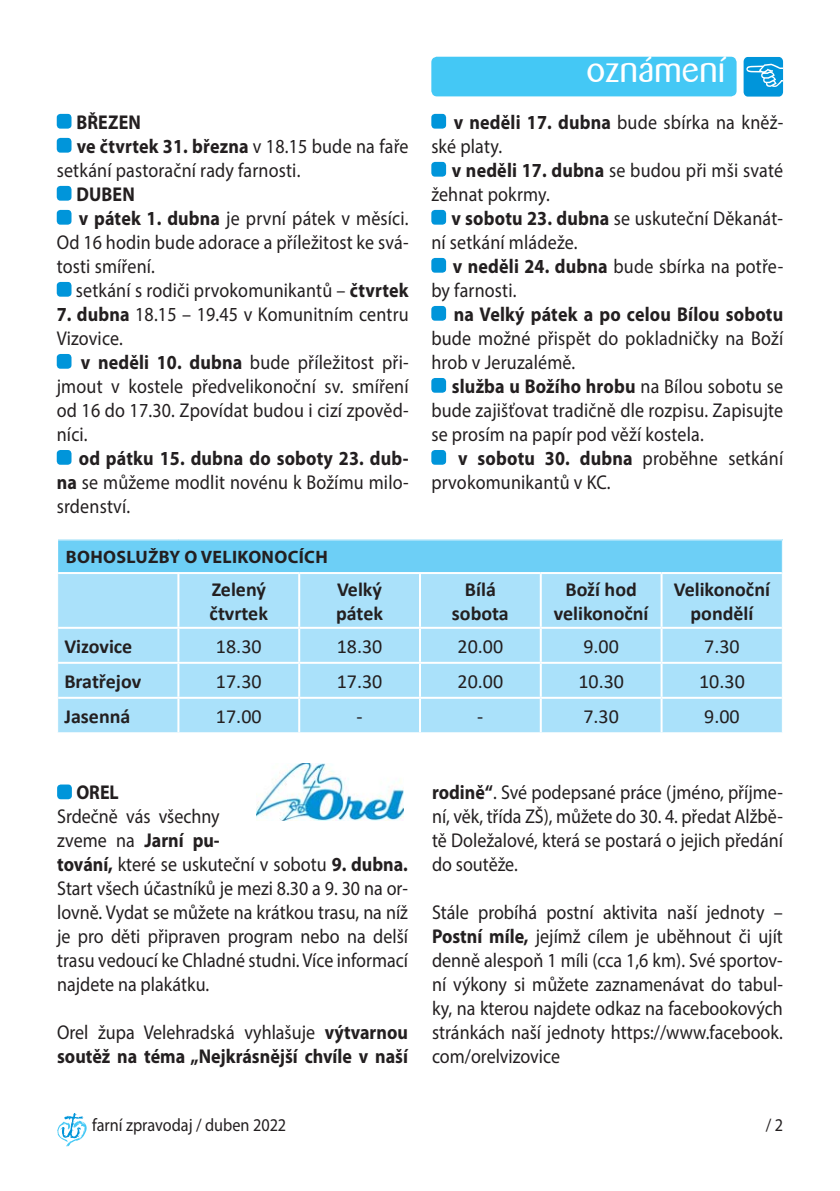
<style>
.page{position:relative;width:840px;height:1191px;background:#fff}
.page>*{position:absolute;margin:0;border:0;box-sizing:border-box;transform-origin:0 0}
.t1{font:36px "Barmeno";color:#fff}
.t2{font:20px/24px "Myriad Pro";letter-spacing:.01em;color:#231f20;scale:.9 1}
.t3{font:700 20px/24px "Myriad Pro";letter-spacing:.01em;color:#231f20;scale:.9 1}
.t4{font:700 20px/24px "Calibri";color:#231f20;text-align:center}
.t5{font:20px "Calibri";color:#231f20}
.t6{font:18px "Myriad Pro";color:#231f20;scale:.9 1}
.t7{font:700 18px "Myriad Pro";letter-spacing:.02em;color:#231f20}
.s1{font-weight:400}
.s2{font-weight:700}
</style>
<div class="page">
<div style="left:431px;top:114px;width:15px;height:15px;background:#0095da;border-radius:4px"></div>
<div style="left:431px;top:162px;width:15px;height:15px;background:#0095da;border-radius:4px"></div>
<div style="left:431px;top:210px;width:15px;height:15px;background:#0095da;border-radius:4px"></div>
<div style="left:431px;top:258px;width:15px;height:15px;background:#0095da;border-radius:4px"></div>
<div style="left:431px;top:306px;width:15px;height:15px;background:#0095da;border-radius:4px"></div>
<div style="left:431px;top:378px;width:15px;height:15px;background:#0095da;border-radius:4px"></div>
<div style="left:431px;top:450px;width:15px;height:15px;background:#0095da;border-radius:4px"></div>
<div style="left:57px;top:114px;width:14px;height:15px;background:#0095da;border-radius:4px"></div>
<div style="left:57px;top:138px;width:14px;height:15px;background:#0095da;border-radius:4px"></div>
<div style="left:57px;top:186px;width:14px;height:15px;background:#0095da;border-radius:4px"></div>
<div style="left:57px;top:210px;width:14px;height:15px;background:#0095da;border-radius:4px"></div>
<div style="left:57px;top:282px;width:14px;height:15px;background:#0095da;border-radius:4px"></div>
<div style="left:57px;top:354px;width:14px;height:15px;background:#0095da;border-radius:4px"></div>
<div style="left:57px;top:450px;width:14px;height:15px;background:#0095da;border-radius:4px"></div>
<svg style="left:57px;top:1113px;width:30px;height:33px"></svg>
<div style="left:431px;top:57px;width:305px;height:39px;background:#44c8f5;border-radius:6px"></div>
<div style="left:743px;top:57px;width:39px;height:40px;background:#0095da;border-radius:4px"></div>
<svg style="left:746px;top:64px;width:36px;height:23px"></svg>
<div style="left:57px;top:784px;width:15px;height:15px;background:#0095da;border-radius:4px"></div>
<div style="left:58px;top:540px;width:723px;height:33px;background:#6dcff6"></div>
<div style="left:58px;top:574px;width:723px;height:158px;background:#aae1fa"></div>
<hr style="left:58px;top:572px;width:241px;height:2px;background:#fff">
<hr style="left:177px;top:574px;width:2px;height:53px;background:#fff">
<hr style="left:299px;top:572px;width:121px;height:2px;background:#fff">
<hr style="left:298px;top:574px;width:2px;height:53px;background:#fff">
<hr style="left:420px;top:572px;width:120px;height:2px;background:#fff">
<hr style="left:419px;top:574px;width:2px;height:53px;background:#fff">
<hr style="left:540px;top:572px;width:121px;height:2px;background:#fff">
<hr style="left:539px;top:574px;width:2px;height:53px;background:#fff">
<hr style="left:661px;top:572px;width:120px;height:2px;background:#fff">
<hr style="left:660px;top:574px;width:2px;height:53px;background:#fff">
<hr style="left:58px;top:627px;width:241px;height:2px;background:#fff">
<hr style="left:177px;top:629px;width:2px;height:33px;background:#fff">
<hr style="left:299px;top:627px;width:121px;height:2px;background:#fff">
<hr style="left:298px;top:629px;width:2px;height:33px;background:#fff">
<hr style="left:420px;top:627px;width:120px;height:2px;background:#fff">
<hr style="left:419px;top:629px;width:2px;height:33px;background:#fff">
<hr style="left:540px;top:627px;width:121px;height:2px;background:#fff">
<hr style="left:539px;top:629px;width:2px;height:33px;background:#fff">
<hr style="left:661px;top:627px;width:120px;height:2px;background:#fff">
<hr style="left:660px;top:629px;width:2px;height:33px;background:#fff">
<hr style="left:58px;top:662px;width:241px;height:2px;background:#fff">
<hr style="left:177px;top:664px;width:2px;height:33px;background:#fff">
<hr style="left:299px;top:662px;width:121px;height:2px;background:#fff">
<hr style="left:298px;top:664px;width:2px;height:33px;background:#fff">
<hr style="left:420px;top:662px;width:120px;height:2px;background:#fff">
<hr style="left:419px;top:664px;width:2px;height:33px;background:#fff">
<hr style="left:540px;top:662px;width:121px;height:2px;background:#fff">
<hr style="left:539px;top:664px;width:2px;height:33px;background:#fff">
<hr style="left:661px;top:662px;width:120px;height:2px;background:#fff">
<hr style="left:660px;top:664px;width:2px;height:33px;background:#fff">
<hr style="left:58px;top:697px;width:241px;height:2px;background:#fff">
<hr style="left:177px;top:699px;width:2px;height:33px;background:#fff">
<hr style="left:299px;top:697px;width:121px;height:2px;background:#fff">
<hr style="left:298px;top:699px;width:2px;height:33px;background:#fff">
<hr style="left:420px;top:697px;width:120px;height:2px;background:#fff">
<hr style="left:419px;top:699px;width:2px;height:33px;background:#fff">
<hr style="left:540px;top:697px;width:121px;height:2px;background:#fff">
<hr style="left:539px;top:699px;width:2px;height:33px;background:#fff">
<hr style="left:661px;top:697px;width:120px;height:2px;background:#fff">
<hr style="left:660px;top:699px;width:2px;height:33px;background:#fff">
<img style="left:256px;top:763px;width:147px;height:58px">
<p class="t3" style="left:76px;top:112px;width:73px">BŘEZEN</p>
<p class="t3" style="left:77px;top:136px;width:370px">ve čtvrtek 31. března <span class="s1">v 18.15 bude na faře</span></p>
<p class="t2" style="left:57px;top:160px;width:272px">setkání pastorační rady farnosti.</p>
<p class="t3" style="left:76px;top:184px;width:66px">DUBEN</p>
<p class="t2" style="left:79px;top:208px;width:368px"><span class="s2">v pátek 1. dubna</span> je první pátek v měsíci.</p>
<p class="t2" style="left:57px;top:232px;width:392px">Od 16 hodin bude adorace a příležitost ke svá-</p>
<p class="t2" style="left:57px;top:256px;width:111px">tosti smíření.</p>
<p class="t2" style="left:76px;top:280px;width:371px">setkání s rodiči prvokomunikantů – <span class="s2">čtvrtek</span></p>
<p class="t2" style="left:57px;top:304px;width:392px"><span class="s2">7. dubna</span> 18.15 – 19.45 v Komunitním centru<br>Vizovice.</p>
<p class="t2" style="left:57px;top:352px;width:392px;text-align:justify;text-indent:24px"><span class="s2">v neděli 10. dubna</span> bude příležitost při&shy;jmout v kostele předvelikonoční sv. smíření od 16 do 17.30. Zpovídat budou i cizí zpověd&shy;níci.</p>
<p class="t2" style="left:57px;top:448px;width:392px;text-align:justify;text-indent:22px"><span class="s2">od pátku 15. dubna do soboty 23. dub&shy;na</span> se můžeme modlit novénu k Božímu milo&shy;srdenství.</p>
<h1 class="t1" style="left:586px;top:51px;width:140px">oznámení</h1>
<p class="t2" style="left:431px;top:112px;width:392px;text-indent:22px"><span class="s2">v neděli 17. dubna</span> bude sbírka na kněž&shy;ské platy.</p>
<p class="t2" style="left:431px;top:160px;width:392px;text-indent:20px"><span class="s2">v neděli 17. dubna</span> se budou při mši svaté žehnat pokrmy.</p>
<p class="t2" style="left:431px;top:208px;width:392px;text-indent:20px"><span class="s2">v sobotu 23. dubna</span> se uskuteční Děkanát&shy;ní setkání mládeže.</p>
<p class="t2" style="left:431px;top:256px;width:392px;text-indent:21px"><span class="s2">v neděli 24. dubna</span> bude sbírka na potře&shy;by farnosti.</p>
<p class="t3" style="left:453px;top:304px;width:367px">na Velký pátek a po celou Bílou sobotu</p>
<p class="t2" style="left:431px;top:328px;width:392px">bude možné přispět do pokladničky na Boží hrob v Jeruzalémě.</p>
<p class="t2" style="left:431px;top:376px;width:392px;text-align:justify;text-indent:20px"><span class="s2">služba u Božího hrobu</span> na Bílou sobotu se bude zajišťovat tradičně dle rozpisu. Zapisujte se prosím na papír pod věží kostela.</p>
<p class="t2" style="left:431px;top:448px;width:392px;text-indent:27px"><span class="s2">v sobotu 30. dubna</span> proběhne setkání prvokomunikantů v KC.</p>
<p class="t7" style="left:66px;top:550px;width:263px">BOHOSLUŽBY O VELIKONOCÍCH</p>
<p class="t4" style="left:209px;top:579px;width:60px;text-align:left">Zelený čtvrtek</p>
<p class="t4" style="left:336px;top:579px;width:48px;text-align:left">Velký pátek</p>
<p class="t4" style="left:451px;top:579px;width:58px">Bílá sobota</p>
<p class="t4" style="left:553px;top:579px;width:96px">Boží hod velikonoční</p>
<p class="t4" style="left:673px;top:579px;width:98px">Velikonoční pondělí</p>
<p class="t4" style="left:64px;top:636px;width:69px">Vizovice</p>
<p class="t5" style="left:216px;top:638px;width:47px">18.30</p>
<p class="t5" style="left:336px;top:638px;width:47px">18.30</p>
<p class="t5" style="left:457px;top:638px;width:47px">20.00</p>
<p class="t5" style="left:583px;top:638px;width:37px">9.00</p>
<p class="t5" style="left:703px;top:638px;width:37px">7.30</p>
<p class="t4" style="left:64px;top:671px;width:78px">Bratřejov</p>
<p class="t5" style="left:216px;top:673px;width:47px">17.30</p>
<p class="t5" style="left:336px;top:673px;width:47px">17.30</p>
<p class="t5" style="left:457px;top:673px;width:47px">20.00</p>
<p class="t5" style="left:578px;top:673px;width:47px">10.30</p>
<p class="t5" style="left:698px;top:673px;width:47px">10.30</p>
<p class="t4" style="left:64px;top:706px;width:67px">Jasenná</p>
<p class="t5" style="left:216px;top:708px;width:47px">17.00</p>
<p class="t5" style="left:356px;top:708px;width:8px">-</p>
<p class="t5" style="left:477px;top:708px;width:8px">-</p>
<p class="t5" style="left:583px;top:708px;width:37px">7.30</p>
<p class="t5" style="left:703px;top:708px;width:37px">9.00</p>
<p class="t3" style="left:76px;top:782px;width:49px">OREL</p>
<p class="t2" style="left:57px;top:806px;width:391px">Srdečně vás všechny<br>zveme na <span class="s2">Jarní pu-<br>tování,</span> které se uskuteční v sobotu <span class="s2">9. dubna.<br></span>Start všech účastníků je mezi 8.30 a 9. 30 na or&shy;lovně. Vydat se můžete na krátkou trasu, na níž je pro děti připraven program nebo na delší trasu vedoucí ke Chladné studni. Více informací najdete na plakátku.</p>
<p class="t3" style="left:57px;top:1022px;width:391px"><span class="s1">Orel župa Velehradská vyhlašuje</span> výtvarnou soutěž na téma „Nejkrásnější chvíle v naší</p>
<p class="t2" style="left:432px;top:782px;width:391px;text-align:justify"><span class="s2">rodině“</span>. Své podepsané práce (jméno, příjme&shy;ní, věk, třída ZŠ), můžete do 30. 4. předat Alžbě&shy;tě Doležalové, která se postará o jejich předání do soutěže.</p>
<p class="t2" style="left:432px;top:902px;width:391px;text-align:justify">Stále probíhá postní aktivita naší jednoty – <span class="s2">Postní míle,</span> jejímž cílem je uběhnout či ujít denně alespoň 1 míli (cca 1,6 km). Své sportov&shy;ní výkony si můžete zaznamenávat do tabul&shy;ky, na kterou najdete odkaz na facebookových stránkách naší jednoty https://www.facebook. com/orelvizovice</p>
<p class="t6" style="left:92px;top:1118px;width:217px">farní zpravodaj / duben 2022</p>
<p class="t6" style="left:765px;top:1118px;width:21px">/ 2</p>
</div>
